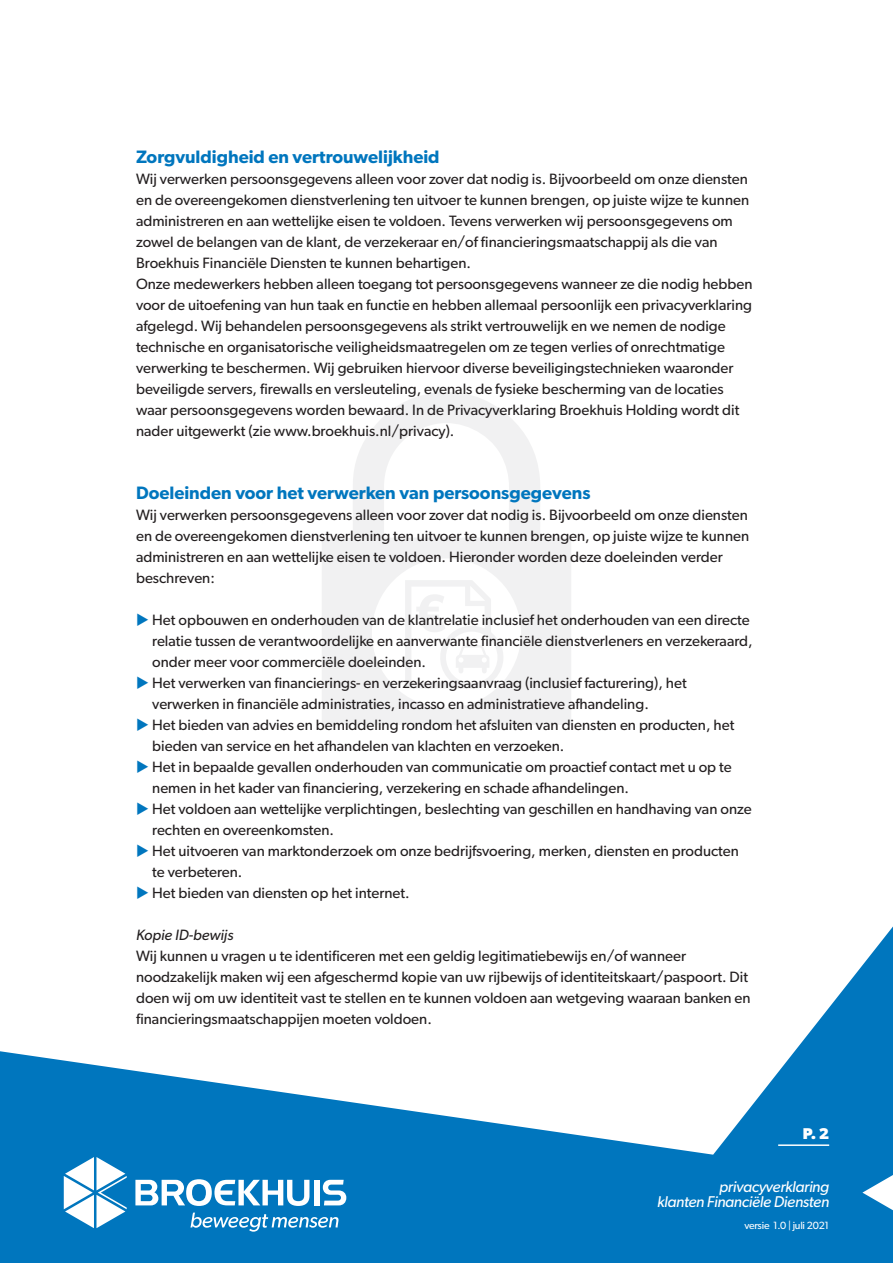
<style>
.page{position:relative;width:893px;height:1263px;background:#0076be}
.page>*{position:absolute;margin:0;border:0;box-sizing:border-box;transform-origin:0 0}
.t1{font:600 18px "Gibson";color:#0076be}
.t2{font:italic 15.6px "Gibson";letter-spacing:-.02em;color:#fff}
.t3{font:700 15.6px "Gibson";color:#fff}
.t4{font:15px/21px "Gibson";color:#231f20}
.t5{font:italic 15px "Gibson";color:#231f20}
.t6{font:10.5px "Gibson";letter-spacing:-.02em;color:#fff}
.s1{color:#0076be}
</style>
<div class="page">
<div style="left:0;top:0;width:893px;height:1155px;background:#fff"></div>
<svg style="left:322px;top:390px;width:249px;height:335px;background:#f6f6f7"></svg>
<div style="left:372px;top:558px;width:149px;height:150px;background:#fff;border-radius:50%"></div>
<svg style="left:405px;top:580px;width:99px;height:109px"></svg>
<svg style="left:190px;top:1212px;width:148px;height:20px"></svg>
<svg style="left:64px;top:1157px;width:63px;height:71px"></svg>
<div style="left:314px;top:1180px;width:6px;height:25px;background:#fff"></div>
<svg style="left:135px;top:1179px;width:174px;height:27px"></svg>
<svg style="left:323px;top:1180px;width:23px;height:25px"></svg>
<hr style="left:778px;top:1144px;width:51px;height:2px;background:#fff">
<svg style="left:862px;top:1175px;width:31px;height:35px"></svg>
<p class="t1" style="left:136px;top:146px;width:305px">Zorgvuldigheid en vertrouwelijkheid</p>
<p class="t4" style="left:136px;top:168px;width:615px">Wij verwerken persoonsgegevens alleen voor zover dat nodig is. Bijvoorbeeld om onze diensten en de overeengekomen dienstverlening ten uitvoer te kunnen brengen, op juiste wijze te kunnen administreren en aan wettelijke eisen te voldoen. Tevens verwerken wij persoonsgegevens om zowel de belangen van de klant, de verzekeraar en/of financieringsmaatschappij als die van Broekhuis Financiële Diensten te kunnen behartigen.</p>
<p class="t4" style="left:136px;top:273px;width:618px">Onze medewerkers hebben alleen toegang tot persoonsgegevens wanneer ze die nodig hebben voor de uitoefening van hun taak en functie en hebben allemaal persoonlijk een privacyverklaring afgelegd. Wij behandelen persoonsgegevens als strikt vertrouwelijk en we nemen de nodige technische en organisatorische veiligheidsmaatregelen om ze tegen verlies of onrechtmatige verwerking te beschermen. Wij gebruiken hiervoor diverse beveiligingstechnieken waaronder beveiligde servers, firewalls en versleuteling, evenals de fysieke bescherming van de locaties waar persoonsgegevens worden bewaard. In de Privacyverklaring Broekhuis Holding wordt dit nader uitgewerkt (zie www.broekhuis.nl/privacy).</p>
<p class="t1" style="left:136px;top:482px;width:456px">Doeleinden voor het verwerken van persoonsgegevens</p>
<p class="t4" style="left:136px;top:504px;width:615px">Wij verwerken persoonsgegevens alleen voor zover dat nodig is. Bijvoorbeeld om onze diensten en de overeengekomen dienstverlening ten uitvoer te kunnen brengen, op juiste wijze te kunnen administreren en aan wettelijke eisen te voldoen. Hieronder worden deze doeleinden verder beschreven:</p>
<p class="t4" style="left:152px;top:609px;width:602px;text-indent:-16px"><span class="s1">◆</span> Het opbouwen en onderhouden van de klantrelatie inclusief het onderhouden van een directe relatie tussen de verantwoordelijke en aanverwante financiële dienstverleners en verzekeraard, onder meer voor commerciële doeleinden.</p>
<p class="t4" style="left:152px;top:672px;width:536px;text-indent:-16px"><span class="s1">◆</span> Het verwerken van financierings- en verzekeringsaanvraag (inclusief facturering), het verwerken in financiële administraties, incasso en administratieve afhandeling.</p>
<p class="t4" style="left:152px;top:714px;width:584px;text-indent:-16px"><span class="s1">◆</span> Het bieden van advies en bemiddeling rondom het afsluiten van diensten en producten, het bieden van service en het afhandelen van klachten en verzoeken.</p>
<p class="t4" style="left:152px;top:756px;width:581px;text-indent:-16px"><span class="s1">◆</span> Het in bepaalde gevallen onderhouden van communicatie om proactief contact met u op te nemen in het kader van financiering, verzekering en schade afhandelingen.</p>
<p class="t4" style="left:152px;top:798px;width:601px;text-indent:-16px"><span class="s1">◆</span> Het voldoen aan wettelijke verplichtingen, beslechting van geschillen en handhaving van onze rechten en overeenkomsten.</p>
<p class="t4" style="left:152px;top:840px;width:588px;text-indent:-16px"><span class="s1">◆</span> Het uitvoeren van marktonderzoek om onze bedrijfsvoering, merken, diensten en producten te verbeteren.</p>
<p class="t4" style="left:136px;top:882px;width:275px"><span class="s1">◆</span> Het bieden van diensten op het internet.</p>
<p class="t5" style="left:136px;top:926px;width:99px">Kopie ID-bewijs</p>
<p class="t4" style="left:136px;top:945px;width:616px">Wij kunnen u vragen u te identificeren met een geldig legitimatiebewijs en/of wanneer noodzakelijk maken wij een afgeschermd kopie van uw rijbewijs of identiteitskaart/paspoort. Dit doen wij om uw identiteit vast te stellen en te kunnen voldoen aan wetgeving waaraan banken en financieringsmaatschappijen moeten voldoen.</p>
<p class="t3" style="left:803px;top:1124px;width:28px">P. 2</p>
<p class="t2" style="left:719px;top:1177px;width:111px">privacyverklaring</p>
<p class="t2" style="left:657px;top:1192px;width:174px">klanten Financiële Diensten</p>
<p class="t6" style="left:744px;top:1219px;width:86px">versie 1.0 | juli 2021</p>
</div>
